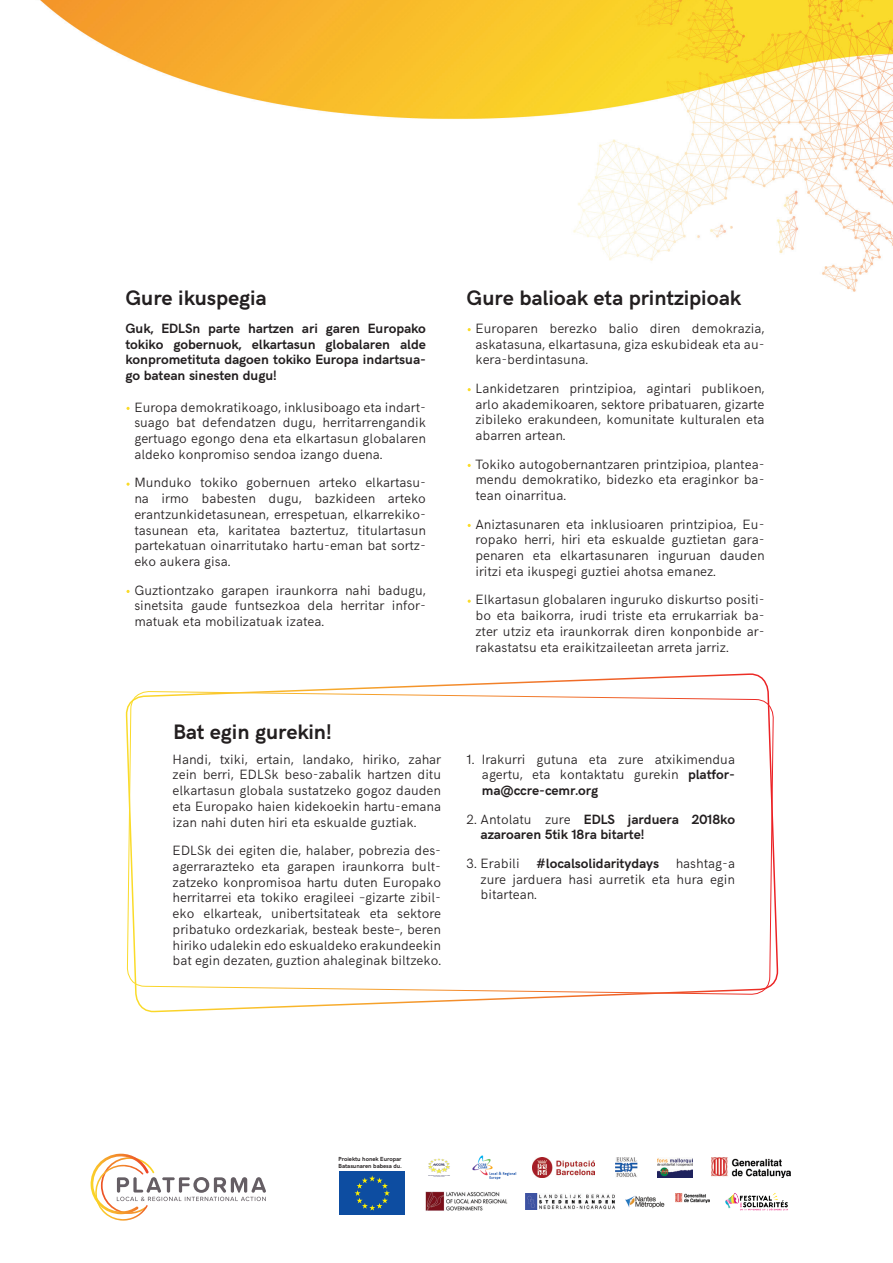
<style>
.page{position:relative;width:893px;height:1263px;background:#fff}
.page>*{position:absolute;margin:0;border:0;box-sizing:border-box;transform-origin:0 0}
.t1{font:700 21px "HK Grotesk";color:#231f20}
.t2{font:300 13.5px/15.8px "HK Grotesk";color:#231f20;text-align:justify}
.t3{font:700 13.5px/15.8px "HK Grotesk";color:#231f20;text-align:justify}
.t4{font:700 5.85px/6.9px "HK Grotesk";color:#231f20}
.s1{font-weight:400;color:#fff}
.s2{font-weight:700}
.s3{font-weight:300}
</style>
<div class="page">
<img style="left:40px;top:0;width:853px;height:292px">
<svg style="left:127px;top:673px;width:647px;height:340px"></svg>
<svg style="left:90px;top:1154px;width:176px;height:66px"></svg>
<img style="left:428px;top:1158px;width:22px;height:19px">
<img style="left:712px;top:1157px;width:78px;height:20px">
<img style="left:532px;top:1157px;width:63px;height:20px">
<img style="left:615px;top:1157px;width:22px;height:20px">
<img style="left:658px;top:1158px;width:34px;height:19px">
<img style="left:426px;top:1191px;width:82px;height:20px">
<img style="left:525px;top:1193px;width:90px;height:16px">
<img style="left:625px;top:1195px;width:40px;height:13px">
<img style="left:725px;top:1193px;width:63px;height:18px">
<img style="left:675px;top:1193px;width:35px;height:9px">
<img style="left:473px;top:1155px;width:44px;height:24px">
<div style="left:339px;top:1171px;width:66px;height:44px;background:#0d4da1"></div>
<svg style="left:355px;top:1175px;width:35px;height:35px"></svg>
<p class="t1" style="left:125px;top:282px;width:143px">Gure ikuspegia</p>
<p class="t3" style="left:125px;top:319px;width:302px">Guk, EDLSn parte hartzen ari garen Europako tokiko gobernuok, elkartasun globalaren alde konprometituta dagoen tokiko Europa indartsua&shy;go batean sinesten dugu!</p>
<p class="t2" style="left:134px;top:398px;width:293px;text-indent:-9px"><span class="s1">•</span> Europa demokratikoago, inklusiboago eta indart&shy;suago bat defendatzen dugu, herritarrengandik gertuago egongo dena eta elkartasun globalaren aldeko konpromiso sendoa izango duena.</p>
<p class="t2" style="left:134px;top:474px;width:293px;text-indent:-9px"><span class="s1">•</span> Munduko tokiko gobernuen arteko elkartasu&shy;na irmo babesten dugu, bazkideen arteko erantzunkidetasunean, errespetuan, elkarrekiko&shy;tasunean eta, karitatea baztertuz, titulartasun partekatuan oinarritutako hartu-eman bat sortz&shy;eko aukera gisa.</p>
<p class="t2" style="left:134px;top:581px;width:293px;text-indent:-9px"><span class="s1">•</span> Guztiontzako garapen iraunkorra nahi badugu, sinetsita gaude funtsezkoa dela herritar infor&shy;matuak eta mobilizatuak izatea.</p>
<p class="t1" style="left:467px;top:282px;width:276px">Gure balioak eta printzipioak</p>
<p class="t2" style="left:475px;top:319px;width:291px;text-indent:-9px"><span class="s1">•</span> Europaren berezko balio diren demokrazia, askatasuna, elkartasuna, giza eskubideak eta au&shy;kera-berdintasuna.</p>
<p class="t2" style="left:475px;top:379px;width:291px;text-indent:-9px"><span class="s1">•</span> Lankidetzaren printzipioa, agintari publikoen, arlo akademikoaren, sektore pribatuaren, gizarte zibileko erakundeen, komunitate kulturalen eta abarren artean.</p>
<p class="t2" style="left:475px;top:455px;width:291px;text-indent:-9px"><span class="s1">•</span> Tokiko autogobernantzaren printzipioa, plantea&shy;mendu demokratiko, bidezko eta eraginkor ba&shy;tean oinarritua.</p>
<p class="t2" style="left:475px;top:515px;width:291px;text-indent:-9px"><span class="s1">•</span> Aniztasunaren eta inklusioaren printzipioa, Eu&shy;ropako herri, hiri eta eskualde guztietan gara&shy;penaren eta elkartasunaren inguruan dauden iritzi eta ikuspegi guztiei ahotsa emanez.</p>
<p class="t2" style="left:475px;top:591px;width:291px;text-indent:-9px"><span class="s1">•</span> Elkartasun globalaren inguruko diskurtso positi&shy;bo eta baikorra, irudi triste eta errukarriak ba&shy;zter utziz eta iraunkorrak diren konponbide ar&shy;rakastatsu eta eraikitzaileetan arreta jarriz.</p>
<p class="t1" style="left:173px;top:716px;width:160px">Bat egin gurekin!</p>
<p class="t2" style="left:173px;top:750px;width:270px">Handi, txiki, ertain, landako, hiriko, zahar zein berri, EDLSk beso-zabalik hartzen ditu elkartasun globala sustatzeko gogoz dauden eta Europako haien kidekoekin hartu-emana izan nahi duten hiri eta eskualde guztiak.</p>
<p class="t2" style="left:173px;top:841px;width:270px">EDLSk dei egiten die, halaber, pobrezia des&shy;agerrarazteko eta garapen iraunkorra bult&shy;zatzeko konpromisoa hartu duten Europako herritarrei eta tokiko eragileei –gizarte zibil&shy;eko elkarteak, unibertsitateak eta sektore pribatuko ordezkariak, besteak beste–, beren hiriko udalekin edo eskualdeko erakundeekin bat egin dezaten, guztion ahaleginak biltzeko.</p>
<p class="t2" style="left:482px;top:750px;width:255px;text-indent:-15px">1. Irakurri gutuna eta zure atxikimendua agertu, eta kontaktatu gurekin <span class="s2">platfor&shy;ma@ccre-cemr.org</span></p>
<p class="t3" style="left:481px;top:810px;width:256px;text-indent:-14px"><span class="s3">2. Antolatu zure</span> EDLS jarduera 2018ko azaroaren 5tik 18ra bitarte!</p>
<p class="t2" style="left:481px;top:854px;width:256px;text-indent:-14px">3. Erabili <span class="s2">#localsolidaritydays</span> hashtag-a zure jarduera hasi aurretik eta hura egin bitartean.</p>
<p class="t4" style="left:339px;top:1155px;width:64px">Proiektu honek Europar<br>Batasunaren babesa du.</p>
</div>
